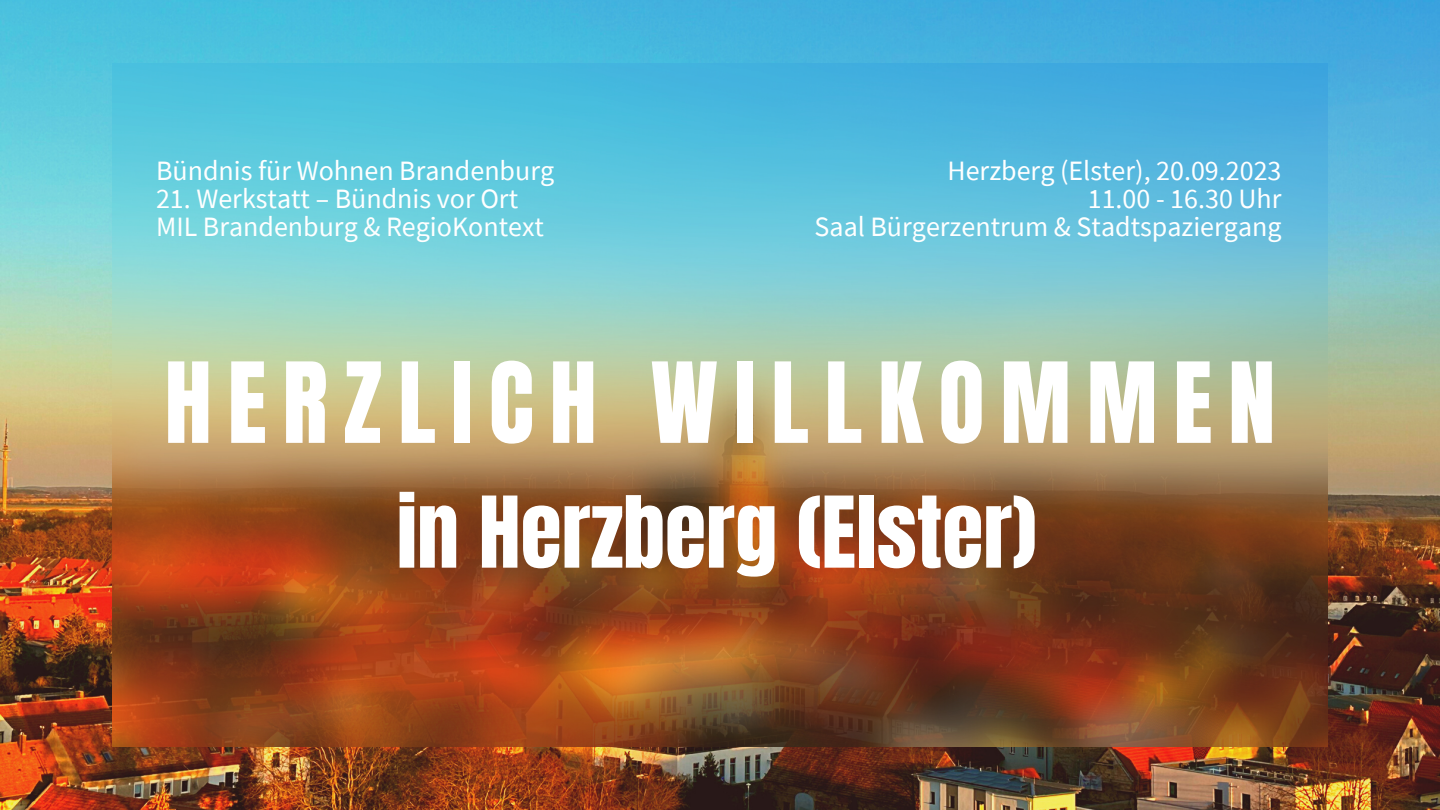
<style>
.page{position:relative;width:1440px;height:810px;background:#fff}
.page>*{position:absolute;margin:0;border:0;box-sizing:border-box;transform-origin:0 0}
.t1{font:94.9px "Anton";letter-spacing:.165em;color:#fff}
.t2{font:84px "Anton";color:#fff}
.t3{font:28px "Source Sans Pro";color:#fff}
</style>
<div class="page">
<img style="left:0;top:0;width:1440px;height:810px">
<img style="left:113px;top:64px;width:1214px;height:682px">
<p class="t3" style="left:156px;top:153px;width:400px">Bündnis für Wohnen Brandenburg</p>
<p class="t3" style="left:156px;top:181px;width:364px">21. Werkstatt – Bündnis vor Ort</p>
<p class="t3" style="left:156px;top:208px;width:390px">MIL Brandenburg &amp; RegioKontext</p>
<p class="t3" style="left:948px;top:153px;width:336px">Herzberg (Elster), 20.09.2023</p>
<p class="t3" style="left:1088px;top:181px;width:195px">11.00 - 16.30 Uhr</p>
<p class="t3" style="left:815px;top:208px;width:468px">Saal Bürgerzentrum &amp; Stadtspaziergang</p>
<p class="t1" style="left:165px;top:335px;width:1112px">HERZLICH WILLKOMMEN</p>
<p class="t2" style="left:397px;top:472px;width:641px">in Herzberg (Elster)</p>
</div>
